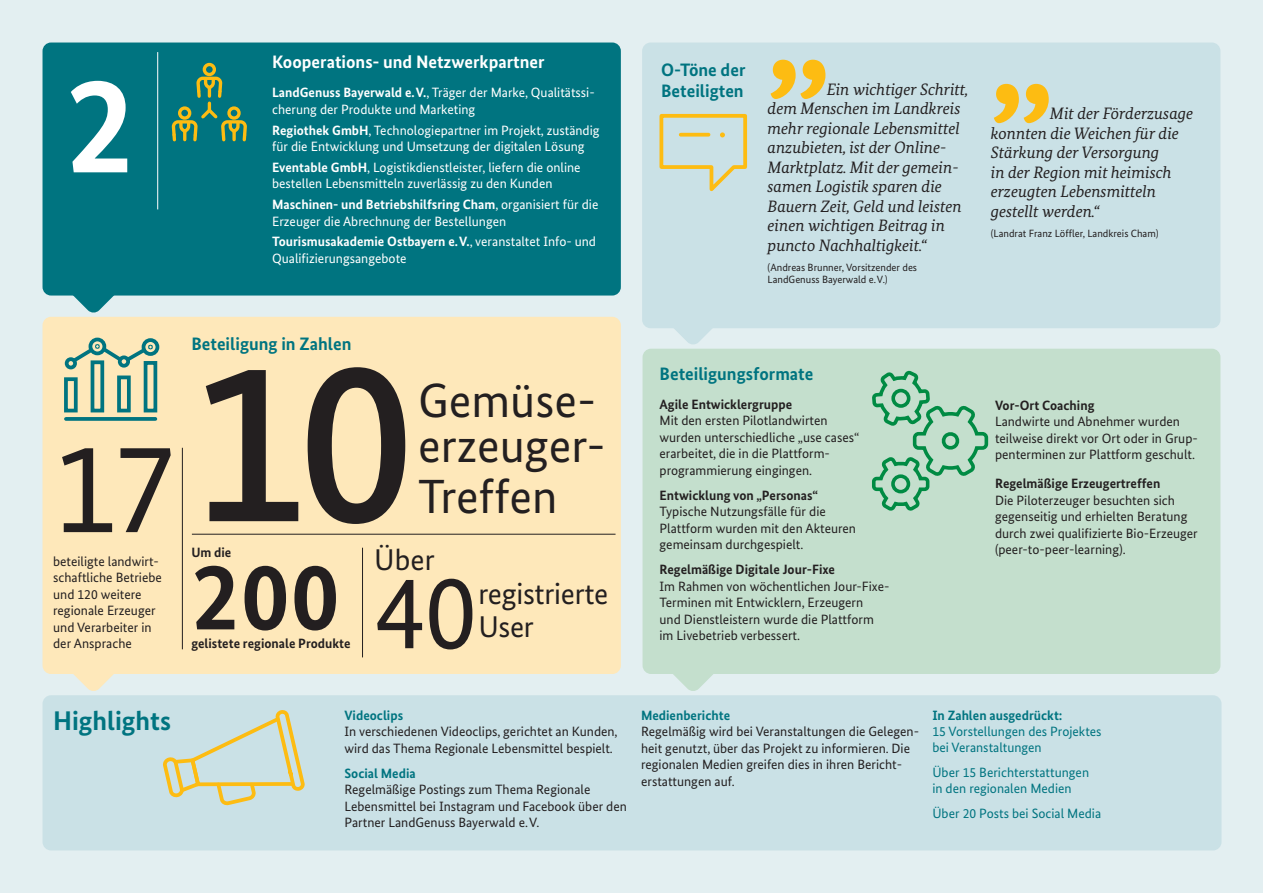
<style>
.page{position:relative;width:1263px;height:893px;background:#e3eff1}
.page>*{position:absolute;margin:0;border:0;box-sizing:border-box;transform-origin:0 0}
.t1{font:700 150px "Bundes Serif";color:#fdbc12}
.t2{font:700 138px "Bundes Sans";color:#fff}
.t3{font:129px "Bundes Sans";color:#231f20}
.t4{font:105px "Bundes Sans";color:#231f20}
.t5{font:700 96px "Bundes Sans";color:#231f20}
.t6{font:48px/45px "Bundes Sans";color:#231f20}
.t7{font:30px/33px "Bundes Sans";letter-spacing:-.01em;color:#231f20}
.t8{font:700 27px "Bundes Sans";color:#007480}
.t9{font:700 18px/21px "Bundes Sans";color:#007480}
.t10{font:700 18px "Bundes Sans";color:#fff}
.t11{font:italic 16.5px/19.5px "Bundes Serif";color:#231f20}
.t12{font:13.5px/16.5px "Bundes Sans";color:#231f20}
.t13{font:13.5px/16.5px "Bundes Sans";color:#fff}
.t14{font:700 13.5px "Bundes Sans";color:#231f20}
.t15{font:13.5px/16.2px "Bundes Sans";color:#007480}
.t16{font:700 13.5px "Bundes Sans";color:#007480}
.t17{font:10.5px/12px "Bundes Sans";color:#231f20}
.s1{font-weight:700}
.s2{font-weight:500;font-size:232.5px}
</style>
<div class="page">
<div style="left:43px;top:317px;width:578px;height:357px;background:#fee8ba;border-radius:9px"></div>
<div style="left:43px;top:43px;width:578px;height:253px;background:#007480;border-radius:9px"></div>
<div style="left:642px;top:43px;width:578px;height:285px;background:#cae1e6;border-radius:9px"></div>
<svg style="left:66px;top:417px;width:89px;height:4px"></svg>
<div style="left:64px;top:377px;width:14px;height:35px;border:4px solid #007480"></div>
<div style="left:144px;top:361px;width:13px;height:51px;border:4px solid #007480"></div>
<div style="left:91px;top:360px;width:13px;height:52px;border:4px solid #007480"></div>
<div style="left:89px;top:338px;width:17px;height:17px;border:4px solid #007480;border-radius:50%"></div>
<div style="left:142px;top:338px;width:17px;height:18px;border:4px solid #007480;border-radius:50%"></div>
<div style="left:117px;top:375px;width:14px;height:37px;border:4px solid #007480"></div>
<div style="left:118px;top:355px;width:12px;height:13px;border:4px solid #007480;border-radius:50%"></div>
<div style="left:65px;top:357px;width:12px;height:12px;border:4px solid #007480;border-radius:50%"></div>
<svg style="left:69px;top:344px;width:84px;height:22px"></svg>
<hr style="left:157px;top:52px;width:1px;height:157px;background:#fff">
<div style="left:203px;top:63px;width:13px;height:13px;border:3px solid #fdbc12;border-radius:50%"></div>
<svg style="left:171px;top:75px;width:76px;height:65px"></svg>
<svg style="left:659px;top:113px;width:89px;height:79px"></svg>
<div style="left:642px;top:349px;width:578px;height:325px;background:#c4dfcd;border-radius:9px"></div>
<svg style="left:66px;top:295px;width:55px;height:22px"></svg>
<svg style="left:665px;top:328px;width:56px;height:21px"></svg>
<svg style="left:673px;top:674px;width:40px;height:17px"></svg>
<svg style="left:73px;top:674px;width:41px;height:17px"></svg>
<hr style="left:362px;top:548px;width:1px;height:109px;background:#231f20">
<hr style="left:182px;top:448px;width:1px;height:201px;background:#231f20">
<svg style="left:872px;top:370px;width:117px;height:141px"></svg>
<div style="left:43px;top:695px;width:1178px;height:155px;background:#cae1e6;border-radius:9px"></div>
<svg style="left:163px;top:710px;width:142px;height:96px"></svg>
<hr style="left:192px;top:534px;width:423px;height:1px;background:#231f20">
<h2 class="t2" style="left:65px;top:41px;width:70px">2</h2>
<h3 class="t10" style="left:272px;top:51px;width:274px">Kooperations- und Netzwerkpartner</h3>
<p class="t13" style="left:272px;top:84px;width:324px"><span class="s1">LandGenuss Bayerwald e.V.</span>, Träger der Marke, Qualitätssi&shy;cherung der Produkte und Marketing</p>
<p class="t13" style="left:272px;top:122px;width:329px"><span class="s1">Regiothek GmbH</span>, Technologiepartner im Projekt, zuständig für die Entwicklung und Umsetzung der digitalen Lösung</p>
<p class="t13" style="left:272px;top:159px;width:310px"><span class="s1">Eventable GmbH</span>, Logistikdienstleister, liefern die online bestellen Lebensmitteln zuverlässig zu den Kunden</p>
<p class="t13" style="left:272px;top:196px;width:328px"><span class="s1">Maschinen- und Betriebshilfsring Cham</span>, organisiert für die<br>Erzeuger die Abrechnung der Bestellungen</p>
<p class="t13" style="left:272px;top:233px;width:325px"><span class="s1">Tourismusakademie Ostbayern e.V.</span>, veranstaltet Info- und<br>Qualifizierungsangebote</p>
<h3 class="t9" style="left:191px;top:333px;width:162px">Beteiligung in Zahlen</h3>
<h3 class="t3" style="left:53px;top:409px;width:363px">17<span class="s2">10</span></h3>
<p class="t12" style="left:53px;top:553px;width:110px">beteiligte landwirt&shy;schaftliche Betriebe und 120 weitere regionale Erzeuger und Verarbeiter in der Ansprache</p>
<h3 class="t6" style="left:418px;top:378px;width:189px">Gemüse&shy;erzeuger-</h3>
<h3 class="t6" style="left:418px;top:474px;width:141px">Treffen</h3>
<h3 class="t7" style="left:374px;top:543px;width:62px">Über</h3>
<h3 class="t4" style="left:374px;top:548px;width:104px">40</h3>
<p class="t14" style="left:191px;top:544px;width:42px">Um die</p>
<h3 class="t5" style="left:191px;top:538px;width:149px">200</h3>
<p class="t14" style="left:191px;top:635px;width:161px">gelistete regionale Produkte</p>
<h3 class="t7" style="left:478px;top:577px;width:132px">registrierte<br>User</h3>
<h3 class="t9" style="left:661px;top:59px;width:86px">O-Töne der<br>Beteiligten</h3>
<h1 class="t1" style="left:767px;top:-65px;width:64px">„</h1>
<p class="t11" style="left:767px;top:79px;width:202px;text-indent:59px">Ein wichtiger Schritt, dem Menschen im Landkreis mehr regionale Lebensmittel anzubieten, ist der Online-<br>Marktplatz. Mit der gemein&shy;samen Logistik sparen die<br>Bauern Zeit, Geld und leisten einen wichtigen Beitrag in puncto Nachhaltigkeit.“</p>
<p class="t17" style="left:767px;top:262px;width:151px">(Andreas Brunner, Vorsitzender des<br>LandGenuss Bayerwald e.V.)</p>
<h1 class="t1" style="left:991px;top:-40px;width:64px">„</h1>
<p class="t11" style="left:991px;top:104px;width:204px;text-indent:59px">Mit der Förderzusage konnten die Weichen für die<br>Stärkung der Versorgung<br>in der Region mit heimisch erzeugten Lebensmitteln gestellt werden.“</p>
<p class="t17" style="left:991px;top:227px;width:169px">(Landrat Franz Löffler, Landkreis Cham)</p>
<h3 class="t9" style="left:659px;top:363px;width:155px">Beteiligungsformate</h3>
<p class="t14" style="left:659px;top:396px;width:134px">Agile Entwicklergruppe</p>
<p class="t12" style="left:659px;top:412px;width:201px">Mit den ersten Pilotlandwirten wurden unterschiedliche „use cases“ erarbeitet, die in die Plattform&shy;programmierung eingingen.</p>
<p class="t14" style="left:659px;top:487px;width:160px">Entwicklung von „Personas“</p>
<p class="t12" style="left:659px;top:503px;width:198px">Typische Nutzungsfälle für die<br>Plattform wurden mit den Akteuren gemeinsam durchgespielt.</p>
<p class="t14" style="left:659px;top:562px;width:177px">Regelmäßige Digitale Jour-Fixe</p>
<p class="t12" style="left:659px;top:578px;width:231px">Im Rahmen von wöchentlichen Jour-Fixe-Terminen mit Entwicklern, Erzeugern<br>und Dienstleistern wurde die Plattform im Livebetrieb verbessert.</p>
<p class="t14" style="left:995px;top:397px;width:101px">Vor-Ort Coaching</p>
<p class="t12" style="left:995px;top:413px;width:204px">Landwirte und Abnehmer wurden teilweise direkt vor Ort oder in Grup&shy;penterminen zur Plattform geschult.</p>
<p class="t14" style="left:995px;top:476px;width:167px">Regelmäßige Erzeugertreffen</p>
<p class="t12" style="left:995px;top:492px;width:204px">Die Piloterzeuger besuchten sich gegenseitig und erhielten Beratung durch zwei qualifizierte Bio-Erzeuger (peer-to-peer-learning).</p>
<h3 class="t8" style="left:53px;top:704px;width:119px">Highlights</h3>
<p class="t16" style="left:344px;top:707px;width:60px">Videoclips</p>
<p class="t12" style="left:344px;top:723px;width:275px">In verschiedenen Videoclips, gerichtet an Kunden, wird das Thema Regionale Lebensmittel bespielt.</p>
<p class="t16" style="left:344px;top:765px;width:73px">Social Media</p>
<p class="t12" style="left:344px;top:781px;width:284px">Regelmäßige Postings zum Thema Regionale<br>Lebensmittel bei Instagram und Facebook über den<br>Partner LandGenuss Bayerwald e.V.</p>
<p class="t16" style="left:641px;top:707px;width:91px">Medienberichte</p>
<p class="t12" style="left:641px;top:723px;width:280px">Regelmäßig wird bei Veranstaltungen die Gelegen&shy;heit genutzt, über das Projekt zu informieren. Die regionalen Medien greifen dies in ihren Bericht&shy;erstattungen auf.</p>
<p class="t16" style="left:932px;top:707px;width:132px">In Zahlen ausgedrückt:</p>
<p class="t15" style="left:932px;top:723px;width:171px">15 Vorstellungen des Projektes bei Veranstaltungen</p>
<p class="t15" style="left:932px;top:764px;width:158px">Über 15 Berichterstattungen in den regionalen Medien</p>
<p class="t15" style="left:932px;top:805px;width:170px">Über 20 Posts bei Social Media</p>
</div>
